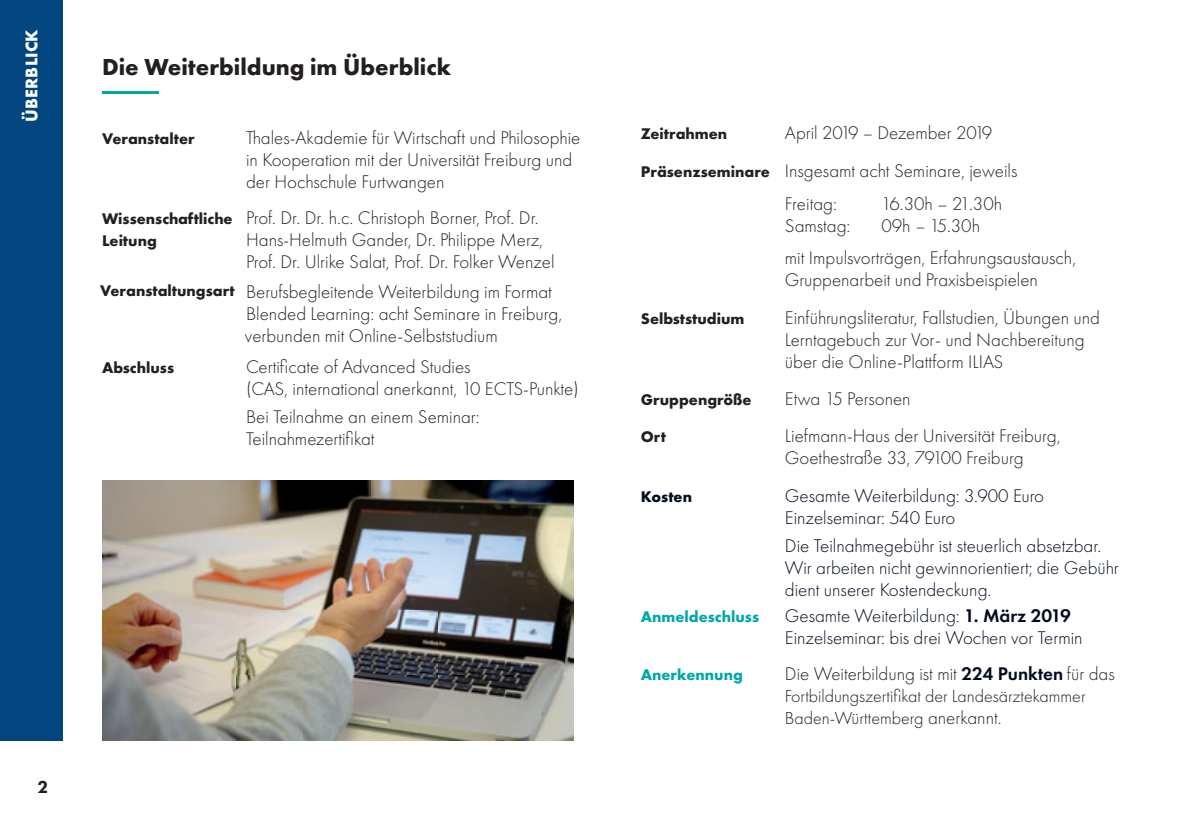
<style>
.page{position:relative;width:1191px;height:840px;background:#fff}
.page>*{position:absolute;margin:0;border:0;box-sizing:border-box;transform-origin:0 0}
.t1{font:700 24px "Futura PT";color:#231f20}
.t2{font:300 19px/22px "Futura PT";color:#231f20}
.t3{font:300 19px/22px "Futura PT";color:#000a1e}
.t4{font:300 18px/22px "Futura PT";color:#231f20}
.t5{font:800 18px "Futura PT";color:#231f20}
.t6{font:700 17.6px "Futura PT";letter-spacing:.01em;color:#fff}
.t7{font:700 16px "Futura PT";color:#231f20}
.t8{font:700 16px "Futura PT";color:#00a9a5}
.t9{font:700 16px "Futura PT";color:#000a1e}
.s1{font-weight:700;font-size:16px}
.s2{font-weight:600}
.s3{font-weight:600;color:#000a1e}
.s4{font-size:19px}
</style>
<div class="page">
<div style="left:0;top:0;width:62px;height:740px;background:#03457f"></div>
<hr style="left:102px;top:91px;width:57px;height:2px;background:#00a9a5">
<img style="left:102px;top:480px;width:471px;height:260px">
<p class="t6" style="left:20px;top:121px;width:93px;rotate:-90deg">ÜBERBLICK</p>
<p class="t1" style="left:102px;top:52px;width:350px">Die Weiterbildung im Überblick</p>
<p class="t7" style="left:102px;top:129px;width:94px">Veranstalter</p>
<p class="t2" style="left:246px;top:127px;width:336px">Thales-Akademie für Wirtschaft und Philosophie in Kooperation mit der Universität Freiburg und der Hochschule Furtwangen</p>
<p class="t2" style="left:102px;top:206px;width:438px"><span class="s1">Wissenschaftliche</span> Prof. Dr. Dr. h.c. Christoph Borner, Prof. Dr.</p>
<p class="t7" style="left:102px;top:230px;width:56px">Leitung</p>
<p class="t2" style="left:246px;top:228px;width:310px">Hans-Helmuth Gander, Dr. Philippe Merz,<br>Prof. Dr. Ulrike Salat, Prof. Dr. Folker Wenzel</p>
<p class="t2" style="left:245px;top:280px;width:319px">Berufsbegleitende Weiterbildung im Format<br>Blended Learning: acht Seminare in Freiburg, verbunden mit Online-Selbststudium</p>
<p class="t7" style="left:102px;top:357px;width:74px">Abschluss</p>
<p class="t2" style="left:246px;top:356px;width:334px">Certificate of Advanced Studies<br>(CAS, international anerkannt, 10 ECTS-Punkte)</p>
<p class="t2" style="left:246px;top:406px;width:235px">Bei Teilnahme an einem Seminar:<br>Teilnahmezertifikat</p>
<p class="t7" style="left:100px;top:280px;width:136px">Veranstaltungsart</p>
<p class="t5" style="left:37px;top:775px;width:12px">2</p>
<p class="t2" style="left:641px;top:114px;width:378px;line-height:37.4px;text-indent:144px">April 2019 – Dezember 2019<br><span class="s1">Präsenzseminare</span> Insgesamt acht Seminare, jeweils</p>
<p class="t2" style="left:785px;top:193px;width:53px">Freitag:</p>
<p class="t2" style="left:881px;top:193px;width:122px">16.30h – 21.30h</p>
<p class="t2" style="left:785px;top:215px;width:67px">Samstag:</p>
<p class="t7" style="left:641px;top:124px;width:88px">Zeitrahmen</p>
<p class="t2" style="left:785px;top:210px;width:293px;line-height:32px;text-align:center">09h – 15.30h<br>mit Impulsvorträgen, Erfahrungsaustausch,</p>
<p class="t2" style="left:785px;top:269px;width:255px">Gruppenarbeit und Praxisbeispielen</p>
<p class="t7" style="left:641px;top:308px;width:105px">Selbststudium</p>
<p class="t2" style="left:785px;top:306px;width:317px">Einführungsliteratur, Fallstudien, Übungen und<br>Lerntagebuch zur Vor- und Nachbereitung über die Online-Plattform ILIAS</p>
<p class="t7" style="left:641px;top:389px;width:112px">Gruppengröße</p>
<p class="t2" style="left:785px;top:387px;width:127px">Etwa 15 Personen</p>
<p class="t7" style="left:641px;top:426px;width:27px">Ort</p>
<p class="t2" style="left:785px;top:425px;width:277px">Liefmann-Haus der Universität Freiburg,<br>Goethestraße 33, 79100 Freiburg</p>
<p class="t9" style="left:641px;top:486px;width:53px">Kosten</p>
<p class="t3" style="left:785px;top:484px;width:261px">Gesamte Weiterbildung: 3.900 Euro<br>Einzelseminar: 540 Euro</p>
<p class="t3" style="left:785px;top:534px;width:335px">Die Teilnahmegebühr ist steuerlich absetzbar.<br>Wir arbeiten nicht gewinnorientiert; die Gebühr dient unserer Kostendeckung.</p>
<p class="t8" style="left:641px;top:606px;width:120px">Anmeldeschluss</p>
<p class="t3" style="left:785px;top:604px;width:299px">Gesamte Weiterbildung: <span class="s2">1. März 2019<br></span>Einzelseminar: bis drei Wochen vor Termin</p>
<p class="t8" style="left:641px;top:664px;width:103px">Anerkennung</p>
<p class="t2" style="left:785px;top:662px;width:331px">Die Weiterbildung ist mit <span class="s3">224 Punkten</span> für das</p>
<p class="t4" style="left:785px;top:684px;width:302px">Fortbildungszertifikat der Landesärztekammer<br>Baden-Württemberg <span class="s4">anerkannt.</span></p>
</div>
